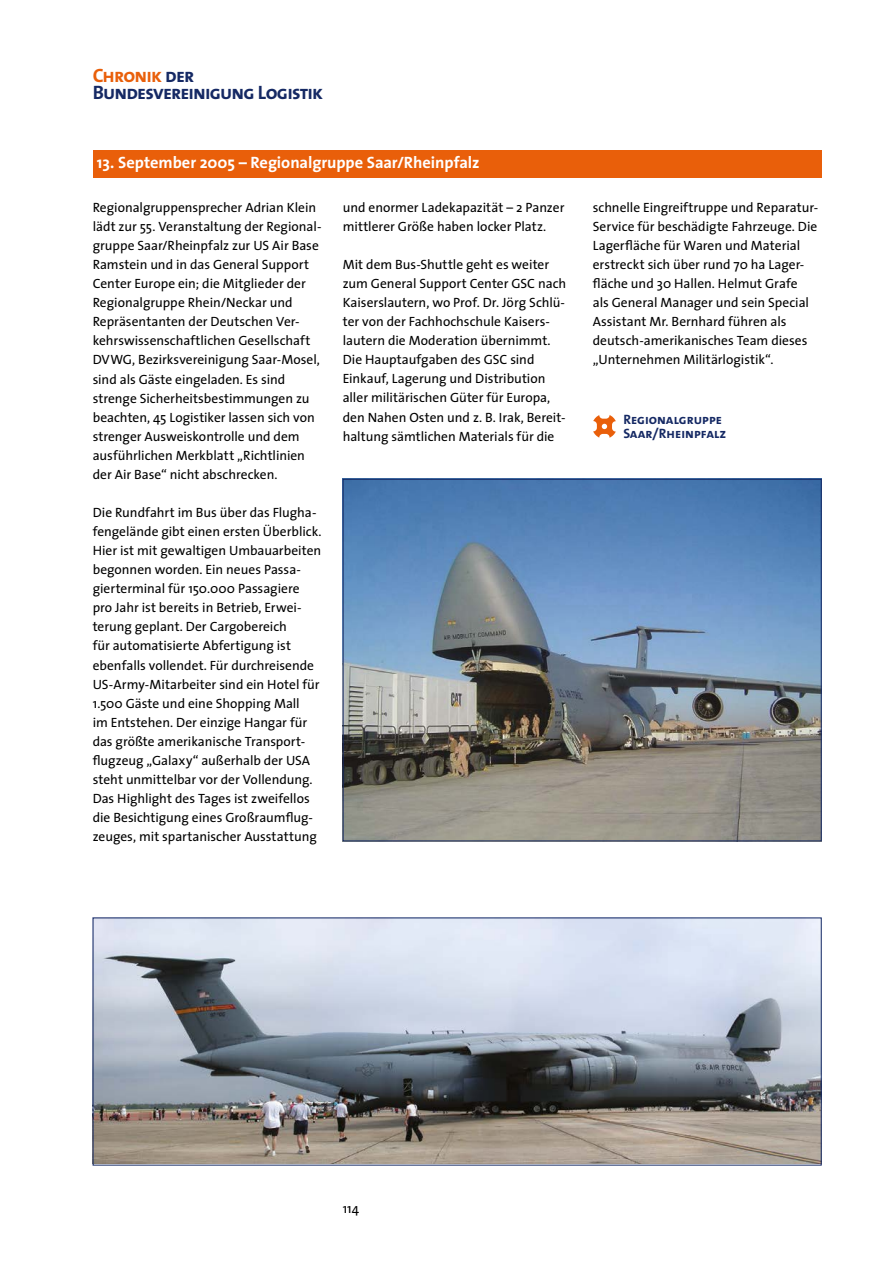
<style>
.page{position:relative;width:893px;height:1263px;background:#fff}
.page>*{position:absolute;margin:0;border:0;box-sizing:border-box;transform-origin:0 0}
.t1{font:19.5px/18px "The Sans Bold Caps";letter-spacing:-.045em;color:#152964}
.t2{font:700 16.5px "The Sans";letter-spacing:-.005em;color:#fff}
.t3{font:13.65px/13.6px "The Sans LP7 Bld";color:#152964}
.t4{font:13.5px/19px "The Sans";color:#000}
.s1{color:#e95f0a}
</style>
<div class="page">
<div style="left:93px;top:150px;width:729px;height:28px;background:#e95f0a"></div>
<img style="left:345px;top:481px;width:475px;height:358px">
<img style="left:95px;top:919px;width:725px;height:244px">
<div style="left:593px;top:414px;width:24px;height:25px;background:#e95f0a;border-radius:50%"></div>
<div style="left:599px;top:411px;width:11px;height:8px;background:#fff;border-radius:4px"></div>
<div style="left:599px;top:434px;width:11px;height:7px;background:#fff;border-radius:4px"></div>
<div style="left:612px;top:421px;width:7px;height:11px;background:#fff;border-radius:4px"></div>
<svg style="left:593px;top:421px;width:14px;height:10px"></svg>
<p class="t1" style="left:93px;top:65px;width:232px"><span class="s1">Chronik</span> der<br>Bundesvereinigung Logistik</p>
<p class="t2" style="left:97px;top:149px;width:384px">13. September 2005 – Regionalgruppe Saar/Rheinpfalz</p>
<p class="t4" style="left:93px;top:197px;width:230px">Regionalgruppensprecher Adrian Klein lädt zur 55. Veranstaltung der Regional&shy;gruppe Saar/Rheinpfalz zur US Air Base Ramstein und in das General Support Center Europe ein; die Mitglieder der Regionalgruppe Rhein/Neckar und Repräsentanten der Deutschen Ver&shy;kehrswissenschaftlichen Gesellschaft DVWG, Bezirksvereinigung Saar-Mosel, sind als Gäste eingeladen. Es sind strenge Sicherheitsbestimmungen zu beachten, 45 Logistiker lassen sich von strenger Ausweiskontrolle und dem ausführlichen Merkblatt „Richtlinien der Air Base“ nicht abschrecken.</p>
<p class="t4" style="left:93px;top:502px;width:230px">Die Rundfahrt im Bus über das Flugha&shy;fengelände gibt einen ersten Überblick.<br>Hier ist mit gewaltigen Umbauarbeiten begonnen worden. Ein neues Passa&shy;gierterminal für 150.000 Passagiere pro Jahr ist bereits in Betrieb, Erwei&shy;terung geplant. Der Cargobereich<br>für automatisierte Abfertigung ist ebenfalls vollendet. Für durchreisende US-Army-Mitarbeiter sind ein Hotel für 1.500 Gäste und eine Shopping Mall<br>im Entstehen. Der einzige Hangar für das größte amerikanische Transport&shy;flugzeug „Galaxy“ außerhalb der USA steht unmittelbar vor der Vollendung.<br>Das Highlight des Tages ist zweifellos die Besichtigung eines Großraumflug&shy;zeuges, mit spartanischer Ausstattung</p>
<p class="t4" style="left:343px;top:197px;width:223px">und enormer Ladekapazität – 2 Panzer mittlerer Größe haben locker Platz.</p>
<p class="t4" style="left:343px;top:254px;width:225px">Mit dem Bus-Shuttle geht es weiter zum General Support Center GSC nach Kaiserslautern, wo Prof. Dr. Jörg Schlü&shy;ter von der Fachhochschule Kaisers&shy;lautern die Moderation übernimmt.<br>Die Hauptaufgaben des GSC sind Einkauf, Lagerung und Distribution aller militärischen Güter für Europa, den Nahen Osten und z. B. Irak, Bereit&shy;haltung sämtlichen Materials für die</p>
<p class="t4" style="left:593px;top:197px;width:227px">schnelle Eingreiftruppe und Reparatur-Service für beschädigte Fahrzeuge. Die Lagerfläche für Waren und Material erstreckt sich über rund 70 ha Lager&shy;fläche und 30 Hallen. Helmut Grafe<br>als General Manager und sein Special Assistant Mr. Bernhard führen als deutsch-amerikanisches Team dieses „Unternehmen Militärlogistik“.</p>
<p class="t3" style="left:623px;top:413px;width:104px">REGIONALGRUPPE<br>SAAR/RHEINPFALZ</p>
<p class="t4" style="left:343px;top:1198px;width:18px">114</p>
</div>
